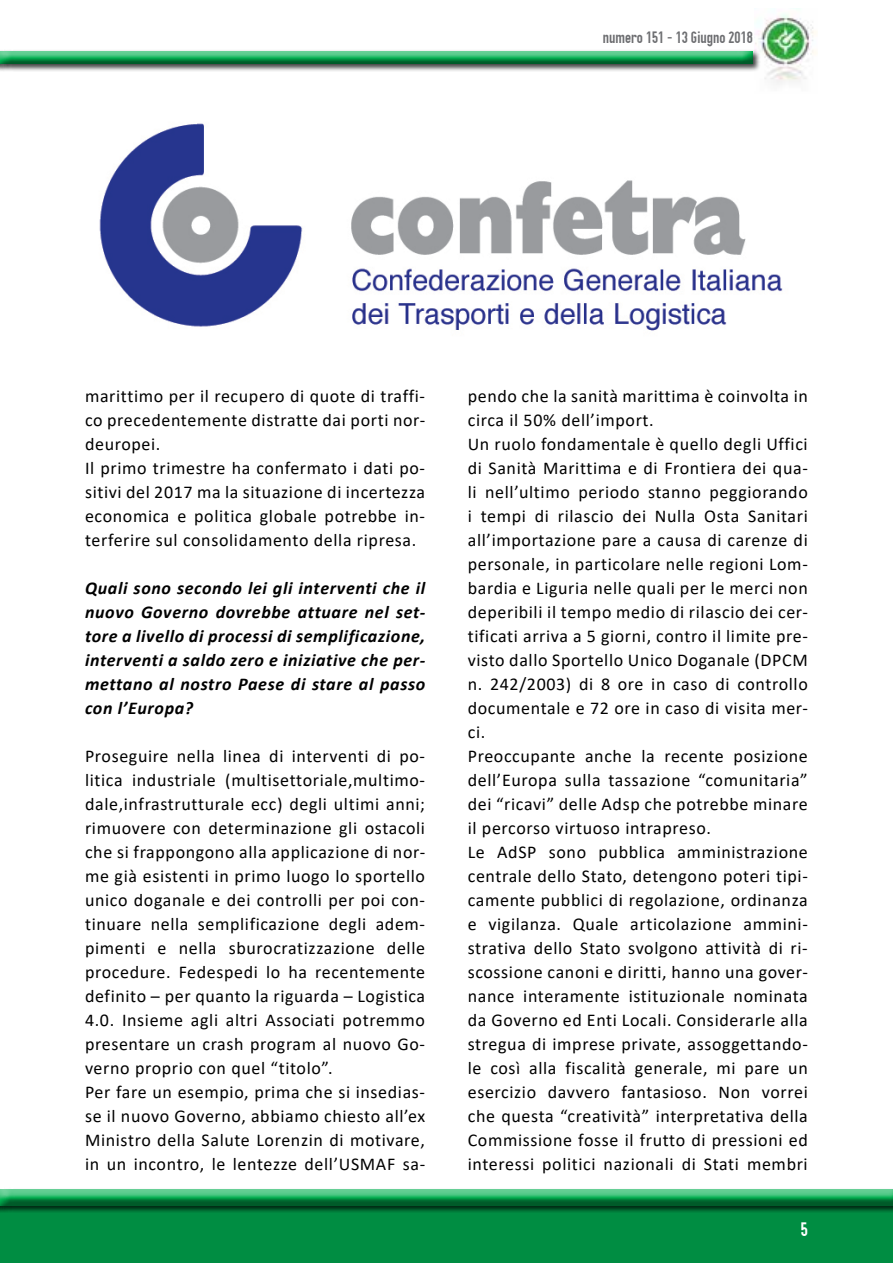
<style>
.page{position:relative;width:893px;height:1263px;background:#fff}
.page>*{position:absolute;margin:0;border:0;box-sizing:border-box;transform-origin:0 0}
.t1{font:19.5px "OSP DIN";color:#fff}
.t2{font:18px/24px "Calibri";letter-spacing:.035em;color:#000}
.t3{font:italic 700 18px/24px "Calibri";letter-spacing:.035em;color:#000;text-align:justify}
.t4{font:16.5px "OSP DIN";color:#6d6e71}
</style>
<div class="page">
<div style="left:0;top:1199px;width:893px;height:64px;background:#008d42"></div>
<img style="left:755px;top:14px;width:61px;height:70px">
<div style="left:0;top:49px;width:760px;height:22px;background:#000;opacity:.75"></div>
<div style="left:0;top:48px;width:754px;height:13px;background:#f7f7f7"></div>
<div style="left:0;top:51px;width:754px;height:14px;background:#000;opacity:.49"></div>
<div style="left:0;top:1188px;width:893px;height:25px;background:#000;opacity:.75"></div>
<div style="left:0;top:1186px;width:893px;height:16px;background:#fff"></div>
<div style="left:0;top:1189px;width:893px;height:17px;background:#000;opacity:.49"></div>
<img style="left:99px;top:123px;width:684px;height:208px">
<p class="t4" style="left:603px;top:29px;width:152px">numero 151 - 13 Giugno 2018</p>
<p class="t2" style="left:85px;top:384px;width:342px">marittimo per il recupero di quote di traffi&shy;co precedentemente distratte dai porti nor&shy;deuropei.<br>Il primo trimestre ha confermato i dati po&shy;sitivi del 2017 ma la situazione di incertezza economica e politica globale potrebbe in&shy;terferire sul consolidamento della ripresa.</p>
<p class="t3" style="left:85px;top:575px;width:342px">Quali sono secondo lei gli interventi che il nuovo Governo dovrebbe attuare nel set&shy;tore a livello di processi di semplificazione, interventi a saldo zero e iniziative che per&shy;mettano al nostro Paese di stare al passo con l’Europa?</p>
<p class="t2" style="left:85px;top:744px;width:342px">Proseguire nella linea di interventi di po&shy;litica industriale (multisettoriale,multimo&shy;dale,infrastrutturale ecc) degli ultimi anni; rimuovere con determinazione gli ostacoli che si frappongono alla applicazione di nor&shy;me già esistenti in primo luogo lo sportello unico doganale e dei controlli per poi con&shy;tinuare nella semplificazione degli adem&shy;pimenti e nella sburocratizzazione delle procedure. Fedespedi lo ha recentemente definito – per quanto la riguarda – Logistica 4.0. Insieme agli altri Associati potremmo presentare un crash program al nuovo Go&shy;verno proprio con quel “titolo”.<br>Per fare un esempio, prima che si insedias&shy;se il nuovo Governo, abbiamo chiesto all’ex Ministro della Salute Lorenzin di motivare, in un incontro, le lentezze dell’USMAF sa-</p>
<p class="t2" style="left:468px;top:383px;width:342px">pendo che la sanità marittima è coinvolta in circa il 50% dell’import.<br>Un ruolo fondamentale è quello degli Uffici di Sanità Marittima e di Frontiera dei qua&shy;li nell’ultimo periodo stanno peggiorando i tempi di rilascio dei Nulla Osta Sanitari all’importazione pare a causa di carenze di personale, in particolare nelle regioni Lom&shy;bardia e Liguria nelle quali per le merci non deperibili il tempo medio di rilascio dei cer&shy;tificati arriva a 5 giorni, contro il limite pre&shy;visto dallo Sportello Unico Doganale (DPCM n. 242/2003) di 8 ore in caso di controllo documentale e 72 ore in caso di visita mer&shy;ci.<br>Preoccupante anche la recente posizione dell’Europa sulla tassazione “comunitaria” dei “ricavi” delle Adsp che potrebbe minare il percorso virtuoso intrapreso.<br>Le AdSP sono pubblica amministrazione centrale dello Stato, detengono poteri tipi&shy;camente pubblici di regolazione, ordinanza e vigilanza. Quale articolazione ammini&shy;strativa dello Stato svolgono attività di ri&shy;scossione canoni e diritti, hanno una gover&shy;nance interamente istituzionale nominata da Governo ed Enti Locali. Considerarle alla stregua di imprese private, assoggettando&shy;le così alla fiscalità generale, mi pare un esercizio davvero fantasioso. Non vorrei che questa “creatività” interpretativa della Commissione fosse il frutto di pressioni ed interessi politici nazionali di Stati membri</p>
<p class="t1" style="left:801px;top:1219px;width:9px">5</p>
</div>
